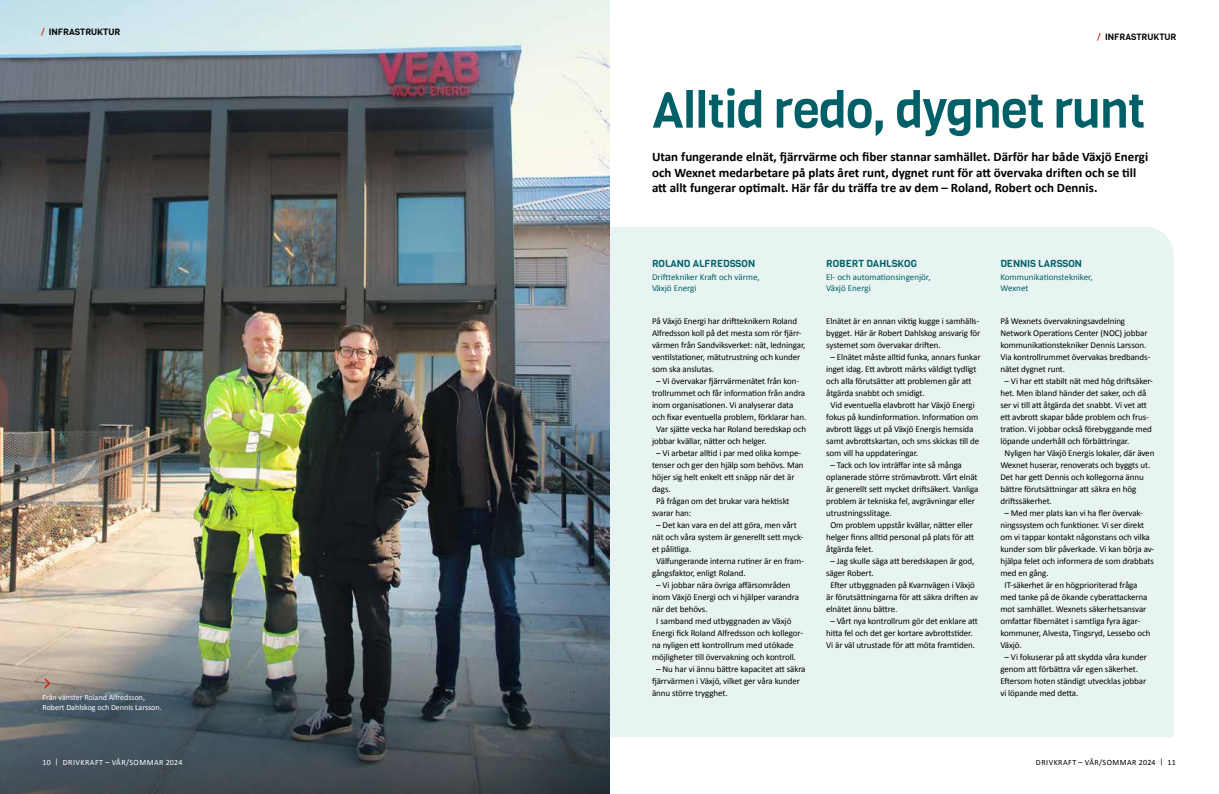
<style>
.page{position:relative;width:1219px;height:794px;background:#fff}
.page>*{position:absolute;margin:0;border:0;box-sizing:border-box;transform-origin:0 0}
.t1{font:50px "Viga";letter-spacing:-.02em;color:#005f67}
.t2{font:700 13px/15.2px "Calibri";color:#000}
.t3{font:10px "Viga";color:#005f67}
.t4{font:9px/12px "Calibri";letter-spacing:-.01em;color:#000}
.t5{font:9px/11px "Calibri";color:#005f67}
.t6{font:9px "Viga";color:#000}
.t7{font:8px/9.6px "Calibri";color:#fff}
.t8{font:8px "Calibri";letter-spacing:.06em;color:#000}
.t9{font:8px "Calibri";letter-spacing:.06em;color:#fff}
.s1{color:#d4311f}
</style>
<div class="page">
<div style="left:609px;top:227px;width:565px;height:510px;background:#e8f4f2"></div>
<img style="left:0;top:0;width:609px;height:567px">
<img style="left:0;top:567px;width:609px;height:227px">
<svg style="left:43px;top:677px;width:9px;height:13px"></svg>
<p class="t6" style="left:41px;top:26px;width:81px"><span class="s1">/</span> INFRASTRUKTUR</p>
<p class="t7" style="left:43px;top:693px;width:121px">Från vänster Roland Alfredsson,<br>Robert Dahlskog och Dennis Larsson.</p>
<p class="t9" style="left:43px;top:757px;width:141px">10 | DRIVKRAFT – VÅR/SOMMAR 2024</p>
<p class="t6" style="left:1097px;top:31px;width:81px"><span class="s1">/</span> INFRASTRUKTUR</p>
<h1 class="t1" style="left:652px;top:77px;width:495px">Alltid redo, dygnet runt</h1>
<p class="t2" style="left:652px;top:149px;width:498px">Utan fungerande elnät, fjärrvärme och fiber stannar samhället. Därför har både Växjö Energi och Wexnet medarbetare på plats året runt, dygnet runt för att övervaka driften och se till att allt fungerar optimalt. Här får du träffa tre av dem – Roland, Robert och Dennis.</p>
<p class="t3" style="left:652px;top:256px;width:104px">ROLAND ALFREDSSON</p>
<p class="t5" style="left:652px;top:271px;width:109px">Drifttekniker Kraft och värme,<br>Växjö Energi</p>
<p class="t4" style="left:652px;top:315px;width:155px">På Växjö Energi har driftteknikern Roland Alfredsson koll på det mesta som rör fjärr&shy;värmen från Sandviksverket: nät, ledningar, ventilstationer, mätutrustning och kunder som ska anslutas.</p>
<p class="t4" style="left:656px;top:375px;width:144px">– Vi övervakar fjärrvärmenätet från kon-</p>
<p class="t4" style="left:652px;top:387px;width:155px">trollrummet och får information från andra</p>
<p class="t4" style="left:652px;top:399px;width:143px">inom organisationen. Vi analyserar data</p>
<p class="t4" style="left:652px;top:411px;width:156px">och fixar eventuella problem, förklarar han.</p>
<p class="t4" style="left:656px;top:423px;width:151px">Var sjätte vecka har Roland beredskap och</p>
<p class="t4" style="left:652px;top:435px;width:116px">jobbar kvällar, nätter och helger.</p>
<p class="t4" style="left:656px;top:447px;width:146px">– Vi arbetar alltid i par med olika kompe-</p>
<p class="t4" style="left:652px;top:459px;width:153px">tenser och ger den hjälp som behövs. Man</p>
<p class="t4" style="left:652px;top:471px;width:144px">höjer sig helt enkelt ett snäpp när det är</p>
<p class="t4" style="left:652px;top:483px;width:20px">dags.</p>
<p class="t4" style="left:656px;top:495px;width:135px">På frågan om det brukar vara hektiskt</p>
<p class="t4" style="left:652px;top:507px;width:41px">svarar han:</p>
<p class="t4" style="left:656px;top:519px;width:142px">– Det kan vara en del att göra, men vårt</p>
<p class="t4" style="left:652px;top:531px;width:153px">nät och våra system är generellt sett myck-</p>
<p class="t4" style="left:652px;top:543px;width:41px">et pålitliga.</p>
<p class="t4" style="left:656px;top:555px;width:149px">Välfungerande interna rutiner är en fram-</p>
<p class="t4" style="left:652px;top:567px;width:95px">gångsfaktor, enligt Roland.</p>
<p class="t4" style="left:656px;top:579px;width:136px">– Vi jobbar nära övriga affärsområden</p>
<p class="t4" style="left:652px;top:591px;width:149px">inom Växjö Energi och vi hjälper varandra</p>
<p class="t4" style="left:652px;top:603px;width:57px">när det behövs.</p>
<p class="t4" style="left:656px;top:615px;width:137px">I samband med utbyggnaden av Växjö</p>
<p class="t4" style="left:652px;top:627px;width:153px">Energi fick Roland Alfredsson och kollegor-</p>
<p class="t4" style="left:652px;top:639px;width:143px">na nyligen ett kontrollrum med utökade</p>
<p class="t4" style="left:652px;top:651px;width:145px">möjligheter till övervakning och kontroll.</p>
<p class="t4" style="left:652px;top:663px;width:155px;text-indent:4px">– Nu har vi ännu bättre kapacitet att säkra fjärrvärmen i Växjö, vilket ger våra kunder ännu större trygghet.</p>
<p class="t3" style="left:826px;top:256px;width:92px">ROBERT DAHLSKOG</p>
<p class="t5" style="left:826px;top:271px;width:106px">El- och automationsingenjör,<br>Växjö Energi</p>
<p class="t4" style="left:826px;top:315px;width:156px;text-align:justify">Elnätet är en annan viktig kugge i samhälls&shy;bygget. Här är Robert Dahlskog ansvarig för systemet som övervakar driften.</p>
<p class="t4" style="left:830px;top:351px;width:152px">– Elnätet måste alltid funka, annars funkar</p>
<p class="t4" style="left:826px;top:363px;width:152px">inget idag. Ett avbrott märks väldigt tydligt</p>
<p class="t4" style="left:826px;top:375px;width:147px">och alla förutsätter att problemen går att</p>
<p class="t4" style="left:826px;top:387px;width:100px">åtgärda snabbt och smidigt.</p>
<p class="t4" style="left:830px;top:399px;width:146px">Vid eventuella elavbrott har Växjö Energi</p>
<p class="t4" style="left:826px;top:411px;width:154px">fokus på kundinformation. Information om</p>
<p class="t4" style="left:826px;top:423px;width:149px">avbrott läggs ut på Växjö Energis hemsida</p>
<p class="t4" style="left:826px;top:435px;width:155px">samt avbrottskartan, och sms skickas till de</p>
<p class="t4" style="left:826px;top:447px;width:93px">som vill ha uppdateringar.</p>
<p class="t4" style="left:830px;top:459px;width:133px">– Tack och lov inträffar inte så många</p>
<p class="t4" style="left:826px;top:471px;width:153px">oplanerade större strömavbrott. Vårt elnät</p>
<p class="t4" style="left:826px;top:483px;width:154px">är generellt sett mycket driftsäkert. Vanliga</p>
<p class="t4" style="left:826px;top:495px;width:150px">problem är tekniska fel, avgrävningar eller</p>
<p class="t4" style="left:826px;top:507px;width:67px">utrustningsslitage.</p>
<p class="t4" style="left:830px;top:519px;width:144px">Om problem uppstår kvällar, nätter eller</p>
<p class="t4" style="left:826px;top:531px;width:150px">helger finns alltid personal på plats för att</p>
<p class="t4" style="left:826px;top:543px;width:49px">åtgärda felet.</p>
<p class="t4" style="left:830px;top:555px;width:146px">– Jag skulle säga att beredskapen är god,</p>
<p class="t4" style="left:826px;top:567px;width:49px">säger Robert.</p>
<p class="t4" style="left:830px;top:579px;width:146px">Efter utbyggnaden på Kvarnvägen i Växjö</p>
<p class="t4" style="left:826px;top:591px;width:154px">är förutsättningarna för att säkra driften av</p>
<p class="t4" style="left:826px;top:603px;width:73px">elnätet ännu bättre.</p>
<p class="t4" style="left:826px;top:615px;width:153px;text-align:center">– Vårt nya kontrollrum gör det enklare att hitta fel och det ger kortare avbrottstider.<br>Vi är väl utrustade för att möta framtiden.</p>
<p class="t3" style="left:1000px;top:256px;width:83px">DENNIS LARSSON</p>
<p class="t5" style="left:1000px;top:271px;width:94px">Kommunikationstekniker,<br>Wexnet</p>
<p class="t4" style="left:1000px;top:315px;width:152px">På Wexnets övervakningsavdelning Network Operations Center (NOC) jobbar kommunikationstekniker Dennis Larsson.<br>Via kontrollrummet övervakas bredbands&shy;nätet dygnet runt.</p>
<p class="t4" style="left:1005px;top:375px;width:150px">– Vi har ett stabilt nät med hög driftsäker-</p>
<p class="t4" style="left:1000px;top:387px;width:147px">het. Men ibland händer det saker, och då</p>
<p class="t4" style="left:1000px;top:399px;width:148px">ser vi till att åtgärda det snabbt. Vi vet att</p>
<p class="t4" style="left:1000px;top:411px;width:150px">ett avbrott skapar både problem och frus-</p>
<p class="t4" style="left:1000px;top:423px;width:153px">tration. Vi jobbar också förebyggande med</p>
<p class="t4" style="left:1000px;top:435px;width:130px">löpande underhåll och förbättringar.</p>
<p class="t4" style="left:1005px;top:447px;width:151px">Nyligen har Växjö Energis lokaler, där även</p>
<p class="t4" style="left:1000px;top:459px;width:151px">Wexnet huserar, renoverats och byggts ut.</p>
<p class="t4" style="left:1000px;top:471px;width:145px">Det har gett Dennis och kollegorna ännu</p>
<p class="t4" style="left:1000px;top:483px;width:137px">bättre förutsättningar att säkra en hög</p>
<p class="t4" style="left:1000px;top:495px;width:53px">driftssäkerhet.</p>
<p class="t4" style="left:1005px;top:507px;width:140px">– Med mer plats kan vi ha fler övervak-</p>
<p class="t4" style="left:1000px;top:519px;width:145px">ningssystem och funktioner. Vi ser direkt</p>
<p class="t4" style="left:1000px;top:531px;width:151px">om vi tappar kontakt någonstans och vilka</p>
<p class="t4" style="left:1000px;top:543px;width:155px">kunder som blir påverkade. Vi kan börja av-</p>
<p class="t4" style="left:1000px;top:555px;width:155px">hjälpa felet och informera de som drabbats</p>
<p class="t4" style="left:1000px;top:567px;width:50px">med en gång.</p>
<p class="t4" style="left:1005px;top:579px;width:134px">IT-säkerhet är en högprioriterad fråga</p>
<p class="t4" style="left:1000px;top:591px;width:149px">med tanke på de ökande cyberattackerna</p>
<p class="t4" style="left:1000px;top:603px;width:147px">mot samhället. Wexnets säkerhetsansvar</p>
<p class="t4" style="left:1000px;top:615px;width:141px">omfattar fibernätet i samtliga fyra ägar-</p>
<p class="t4" style="left:1000px;top:627px;width:152px">kommuner, Alvesta, Tingsryd, Lessebo och</p>
<p class="t4" style="left:1000px;top:639px;width:23px">Växjö.</p>
<p class="t4" style="left:1000px;top:651px;width:148px;text-indent:4px">– Vi fokuserar på att skydda våra kunder genom att förbättra vår egen säkerhet.<br>Eftersom hoten ständigt utvecklas jobbar vi löpande med detta.</p>
<p class="t8" style="left:1036px;top:757px;width:141px">DRIVKRAFT – VÅR/SOMMAR 2024 | 11</p>
</div>
